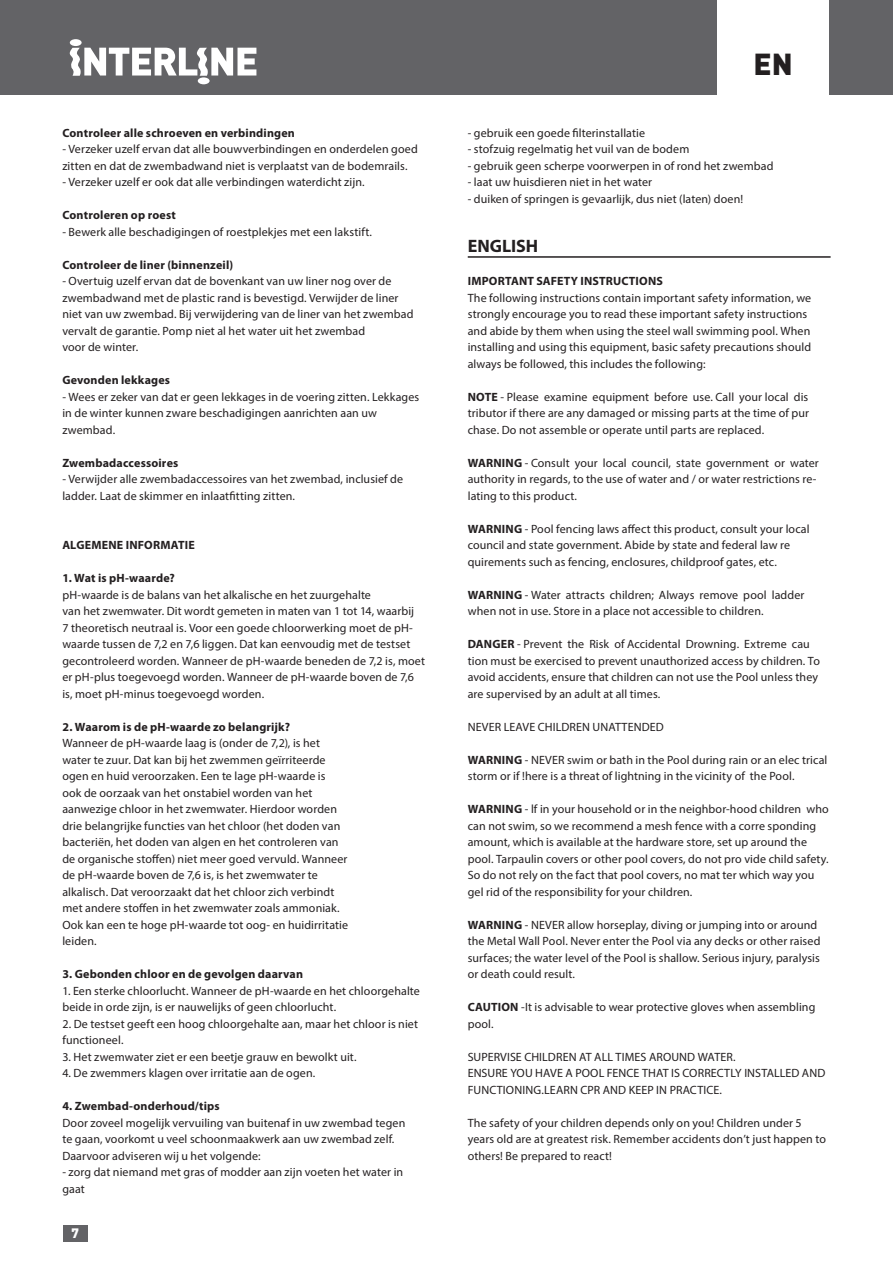
<style>
.page{position:relative;width:893px;height:1263px;background:#fff}
.page>*{position:absolute;margin:0;border:0;box-sizing:border-box;transform-origin:0 0}
.t1{font:900 30px "DIN";color:#231f20}
.t2{font:700 18px "Myriad Pro";color:#231f20}
.t3{font:900 13.5px "DIN";color:#fff}
.t4{font:12px/16.5px "Myriad Pro";letter-spacing:.01em;color:#231f20}
.t5{font:700 12px "Myriad Pro";letter-spacing:.015em;color:#231f20}
.s1{font-weight:700}
</style>
<div class="page">
<div style="left:63px;top:1225px;width:24px;height:16px;background:#636366"></div>
<div style="left:0;top:0;width:893px;height:95px;background:#636366"></div>
<div style="left:717px;top:0;width:112px;height:104px;background:#fff"></div>
<svg style="left:70px;top:48px;width:186px;height:28px"></svg>
<div style="left:198px;top:77px;width:12px;height:7px;background:#fff;border-radius:50%"></div>
<div style="left:70px;top:39px;width:12px;height:7px;background:#fff;border-radius:50%"></div>
<hr style="left:468px;top:256px;width:363px;height:2px;background:#231f20">
<p class="t5" style="left:62px;top:126px;width:234px">Controleer alle schroeven en verbindingen</p>
<p class="t4" style="left:62px;top:141px;width:357px">- Verzeker uzelf ervan dat alle bouwverbindingen en onderdelen goed zitten en dat de zwembadwand niet is verplaatst van de bodemrails.</p>
<p class="t4" style="left:62px;top:174px;width:304px">- Verzeker uzelf er ook dat alle verbindingen waterdicht zijn.</p>
<p class="t5" style="left:62px;top:208px;width:115px">Controleren op roest</p>
<p class="t4" style="left:62px;top:223px;width:311px">- Bewerk alle beschadigingen of roestplekjes met een lakstift.</p>
<p class="t5" style="left:62px;top:258px;width:172px">Controleer de liner (binnenzeil)</p>
<p class="t4" style="left:62px;top:273px;width:353px">- Overtuig uzelf ervan dat de bovenkant van uw liner nog over de zwembadwand met de plastic rand is bevestigd. Verwijder de liner niet van uw zwembad. Bij verwijdering van de liner van het zwembad vervalt de garantie. Pomp niet al het water uit het zwembad</p>
<p class="t4" style="left:62px;top:339px;width:77px">voor de winter.</p>
<p class="t5" style="left:62px;top:373px;width:109px">Gevonden lekkages</p>
<p class="t4" style="left:62px;top:388px;width:358px">- Wees er zeker van dat er geen lekkages in de voering zitten. Lekkages in de winter kunnen zware beschadigingen aanrichten aan uw zwembad.</p>
<p class="t5" style="left:62px;top:456px;width:118px">Zwembadaccessoires</p>
<p class="t4" style="left:62px;top:471px;width:342px">- Verwijder alle zwembadaccessoires van het zwembad, inclusief de ladder. Laat de skimmer en inlaatfitting zitten.</p>
<p class="t5" style="left:62px;top:538px;width:134px">ALGEMENE INFORMATIE</p>
<p class="t5" style="left:62px;top:571px;width:114px">1. Wat is pH-waarde?</p>
<p class="t4" style="left:62px;top:586px;width:310px">pH-waarde is de balans van het alkalische en het zuurgehalte</p>
<p class="t4" style="left:62px;top:603px;width:364px">van het zwemwater. Dit wordt gemeten in maten van 1 tot 14, waarbij<br>7 theoretisch neutraal is. Voor een goede chloorwerking moet de pH&shy;waarde tussen de 7,2 en 7,6 liggen. Dat kan eenvoudig met de testset gecontroleerd worden. Wanneer de pH-waarde beneden de 7,2 is, moet er pH-plus toegevoegd worden. Wanneer de pH-waarde boven de 7,6 is, moet pH-minus toegevoegd worden.</p>
<p class="t5" style="left:62px;top:720px;width:229px">2. Waarom is de pH-waarde zo belangrijk?</p>
<p class="t4" style="left:62px;top:735px;width:259px">Wanneer de pH-waarde laag is (onder de 7,2), is het</p>
<p class="t4" style="left:62px;top:751px;width:265px">water te zuur. Dat kan bij het zwemmen geïrriteerde</p>
<p class="t4" style="left:62px;top:768px;width:265px">ogen en huid veroorzaken. Een te lage pH-waarde is</p>
<p class="t4" style="left:62px;top:784px;width:252px">ook de oorzaak van het onstabiel worden van het</p>
<p class="t4" style="left:62px;top:801px;width:276px">aanwezige chloor in het zwemwater. Hierdoor worden</p>
<p class="t4" style="left:62px;top:817px;width:279px">drie belangrijke functies van het chloor (het doden van</p>
<p class="t4" style="left:62px;top:834px;width:278px">bacteriën, het doden van algen en het controleren van</p>
<p class="t4" style="left:62px;top:850px;width:287px">de organische stoffen) niet meer goed vervuld. Wanneer</p>
<p class="t4" style="left:62px;top:867px;width:257px">de pH-waarde boven de 7,6 is, is het zwemwater te</p>
<p class="t4" style="left:62px;top:883px;width:273px">alkalisch. Dat veroorzaakt dat het chloor zich verbindt</p>
<p class="t4" style="left:62px;top:900px;width:279px">met andere stoffen in het zwemwater zoals ammoniak.</p>
<p class="t4" style="left:62px;top:916px;width:287px">Ook kan een te hoge pH-waarde tot oog- en huidirritatie</p>
<p class="t4" style="left:62px;top:933px;width:36px">leiden.</p>
<p class="t5" style="left:62px;top:967px;width:242px">3. Gebonden chloor en de gevolgen daarvan</p>
<p class="t4" style="left:62px;top:982px;width:359px">1. Een sterke chloorlucht. Wanneer de pH-waarde en het chloorgehalte beide in orde zijn, is er nauwelijks of geen chloorlucht.</p>
<p class="t4" style="left:62px;top:1015px;width:357px">2. De testset geeft een hoog chloorgehalte aan, maar het chloor is niet functioneel.</p>
<p class="t4" style="left:62px;top:1048px;width:296px">3. Het zwemwater ziet er een beetje grauw en bewolkt uit.</p>
<p class="t4" style="left:62px;top:1065px;width:254px">4. De zwemmers klagen over irritatie aan de ogen.</p>
<p class="t5" style="left:62px;top:1099px;width:159px">4. Zwembad-onderhoud/tips</p>
<p class="t4" style="left:62px;top:1114px;width:344px">Door zoveel mogelijk vervuiling van buitenaf in uw zwembad tegen te gaan, voorkomt u veel schoonmaakwerk aan uw zwembad zelf.<br>Daarvoor adviseren wij u het volgende:</p>
<p class="t4" style="left:62px;top:1164px;width:342px">- zorg dat niemand met gras of modder aan zijn voeten het water in gaat</p>
<p class="t3" style="left:71px;top:1224px;width:9px">7</p>
<p class="t1" style="left:753px;top:44px;width:41px">EN</p>
<p class="t4" style="left:468px;top:124px;width:179px">- gebruik een goede filterinstallatie</p>
<p class="t4" style="left:468px;top:141px;width:223px">- stofzuig regelmatig het vuil van de bodem</p>
<p class="t4" style="left:468px;top:157px;width:307px">- gebruik geen scherpe voorwerpen in of rond het zwembad</p>
<p class="t4" style="left:468px;top:174px;width:186px">- laat uw huisdieren niet in het water</p>
<p class="t4" style="left:468px;top:190px;width:277px">- duiken of springen is gevaarlijk, dus niet (laten) doen!</p>
<p class="t2" style="left:468px;top:236px;width:72px">ENGLISH</p>
<p class="t5" style="left:468px;top:274px;width:197px">IMPORTANT SAFETY INSTRUCTIONS</p>
<p class="t4" style="left:468px;top:289px;width:345px">The following instructions contain important safety information, we strongly encourage you to read these important safety instructions and abide by them when using the steel wall swimming pool. When installing and using this equipment, basic safety precautions should always be followed, this includes the following:</p>
<p class="t4" style="left:468px;top:388px;width:343px;text-align:justify"><span class="s1">NOTE</span> - Please examine equipment before use. Call your local dis tributor if there are any damaged or missing parts at the time of pur chase. Do not assemble or operate until parts are replaced.</p>
<p class="t4" style="left:468px;top:454px;width:353px"><span class="s1">WARNING</span> - Consult your local council, state government or water authority in regards, to the use of water and / or water restrictions re&shy;lating to this product.</p>
<p class="t4" style="left:468px;top:520px;width:343px"><span class="s1">WARNING</span> - Pool fencing laws affect this product, consult your local council and state government. Abide by state and federal law re quirements such as fencing, enclosures, childproof gates, etc.</p>
<p class="t4" style="left:468px;top:586px;width:338px"><span class="s1">WARNING</span> - Water attracts children; Always remove pool ladder when not in use. Store in a place not accessible to children.</p>
<p class="t4" style="left:468px;top:636px;width:354px"><span class="s1">DANGER</span> - Prevent the Risk of Accidental Drowning. Extreme cau tion must be exercised to prevent unauthorized access by children. To avoid accidents, ensure that children can not use the Pool unless they are supervised by an adult at all times.</p>
<p class="t4" style="left:468px;top:718px;width:198px">NEVER LEAVE CHILDREN UNATTENDED</p>
<p class="t4" style="left:468px;top:751px;width:361px"><span class="s1">WARNING</span> - NEVER swim or bath in the Pool during rain or an elec trical storm or if !here is a threat of lightning in the vicinity of the Pool.</p>
<p class="t4" style="left:468px;top:801px;width:362px"><span class="s1">WARNING</span> - lf in your household or in the neighbor-hood children who can not swim, so we recommend a mesh fence with a corre sponding amount, which is available at the hardware store, set up around the pool. Tarpaulin covers or other pool covers, do not pro vide child safety.<br>So do not rely on the fact that pool covers, no mat ter which way you gel rid of the responsibility for your chiIdren.</p>
<p class="t4" style="left:468px;top:916px;width:354px"><span class="s1">WARNING</span> - NEVER allow horseplay, diving or jumping into or around the Metal Wall Pool. Never enter the Pool via any decks or other raised surfaces; the water level of the Pool is shallow. Serious injury, paralysis or death could result.</p>
<p class="t4" style="left:468px;top:999px;width:349px"><span class="s1">CAUTION</span> -It is advisable to wear protective gloves when assembling pool.</p>
<p class="t4" style="left:468px;top:1048px;width:269px">SUPERVISE CHILDREN AT ALL TIMES AROUND WATER.</p>
<p class="t4" style="left:468px;top:1065px;width:359px">ENSURE YOU HAVE A POOL FENCE THAT IS CORRECTLY INSTALLED AND<br>FUNCTIONING.LEARN CPR AND KEEP IN PRACTICE.</p>
<p class="t4" style="left:468px;top:1114px;width:360px">The safety of your children depends only on you! Children under 5 years old are at greatest risk. Remember accidents don’t just happen to others! Be prepared to react!</p>
</div>
